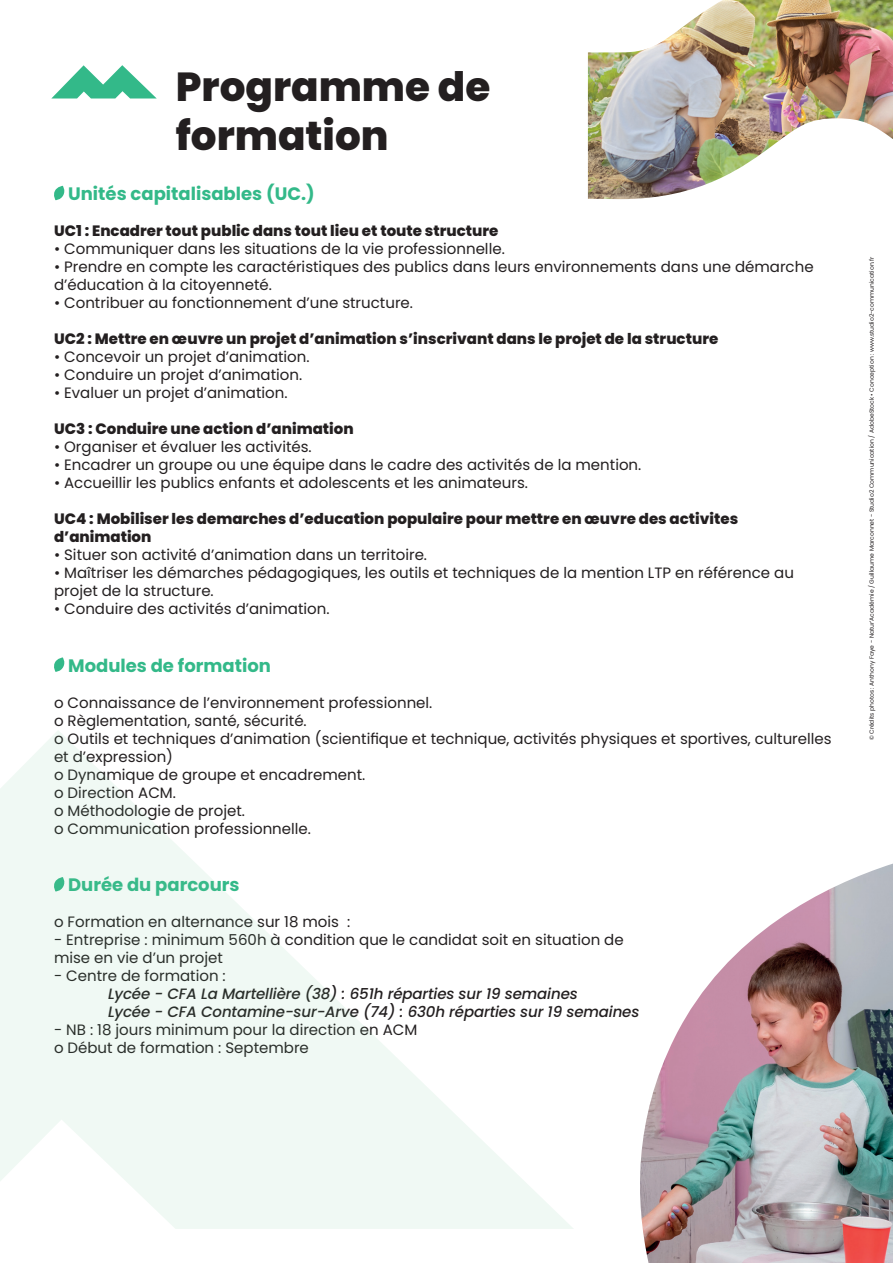
<style>
.page{position:relative;width:893px;height:1263px;background:#fff}
.page>*{position:absolute;margin:0;border:0;box-sizing:border-box;transform-origin:0 0}
.t1{font:800 40.5px/48.6px "Poppins";color:#231f20}
.t2{font:700 18px "Poppins";color:#33b989}
.t3{font:15px/18px "Poppins";color:#231f20}
.t4{font:800 15px/18px "Poppins";color:#231f20}
.t5{font:italic 500 15px/18px "Poppins";letter-spacing:-.01em;color:#231f20}
.t6{font:6px "Poppins";color:#231f20}
</style>
<div class="page">
<svg style="left:52px;top:65px;width:104px;height:33px"></svg>
<svg style="left:54px;top:186px;width:11px;height:14px"></svg>
<svg style="left:54px;top:657px;width:11px;height:15px"></svg>
<img style="left:588px;top:0;width:305px;height:199px">
<svg style="left:0;top:731px;width:573px;height:498px;fill:#f0f9f4"></svg>
<img style="left:640px;top:863px;width:253px;height:400px">
<h1 class="t1" style="left:176px;top:63px;width:316px">Programme de formation</h1>
<p class="t2" style="left:68px;top:183px;width:248px">Unités capitalisables (UC.)</p>
<p class="t4" style="left:54px;top:222px;width:446px">UC1 : Encadrer tout public dans tout lieu et toute structure</p>
<p class="t3" style="left:54px;top:240px;width:452px">• Communiquer dans les situations de la vie professionnelle.</p>
<p class="t3" style="left:54px;top:258px;width:761px">• Prendre en compte les caractéristiques des publics dans leurs environnements dans une démarche d’éducation à la citoyenneté.</p>
<p class="t3" style="left:54px;top:294px;width:361px">• Contribuer au fonctionnement d’une structure.</p>
<p class="t4" style="left:54px;top:330px;width:666px">UC2 : Mettre en œuvre un projet d’animation s’inscrivant dans le projet de la structure</p>
<p class="t3" style="left:54px;top:348px;width:257px">• Concevoir un projet d’animation.</p>
<p class="t3" style="left:54px;top:366px;width:250px">• Conduire un projet d’animation.</p>
<p class="t3" style="left:54px;top:384px;width:235px">• Evaluer un projet d’animation.</p>
<p class="t4" style="left:54px;top:420px;width:301px">UC3 : Conduire une action d’animation</p>
<p class="t3" style="left:54px;top:438px;width:259px">• Organiser et évaluer les activités.</p>
<p class="t3" style="left:54px;top:456px;width:589px">• Encadrer un groupe ou une équipe dans le cadre des activités de la mention.</p>
<p class="t3" style="left:54px;top:474px;width:475px">• Accueillir les publics enfants et adolescents et les animateurs.</p>
<p class="t4" style="left:54px;top:510px;width:686px">UC4 : Mobiliser les demarches d’education populaire pour mettre en œuvre des activites d’animation</p>
<p class="t3" style="left:54px;top:546px;width:375px">• Situer son activité d’animation dans un territoire.</p>
<p class="t3" style="left:54px;top:564px;width:741px">• Maîtriser les démarches pédagogiques, les outils et techniques de la mention LTP en référence au projet de la structure.</p>
<p class="t3" style="left:54px;top:600px;width:277px">• Conduire des activités d’animation.</p>
<p class="t2" style="left:68px;top:655px;width:204px">Modules de formation</p>
<p class="t3" style="left:54px;top:694px;width:779px">o Connaissance de l’environnement professionnel.<br>o Règlementation, santé, sécurité.<br>o Outils et techniques d’animation (scientifique et technique, activités physiques et sportives, culturelles et d’expression)<br>o Dynamique de groupe et encadrement.<br>o Direction ACM.<br>o Méthodologie de projet.<br>o Communication professionnelle.</p>
<p class="t2" style="left:68px;top:875px;width:173px">Durée du parcours</p>
<p class="t3" style="left:54px;top:913px;width:298px">o Formation en alternance sur 18 mois :</p>
<p class="t3" style="left:54px;top:931px;width:571px">- Entreprise : minimum 560h à condition que le candidat soit en situation de mise en vie d’un projet</p>
<p class="t3" style="left:54px;top:967px;width:173px">- Centre de formation :</p>
<p class="t5" style="left:108px;top:985px;width:533px">Lycée - CFA La Martellière (38) : 651h réparties sur 19 semaines<br>Lycée - CFA Contamine-sur-Arve (74) : 630h réparties sur 19 semaines</p>
<p class="t3" style="left:54px;top:1021px;width:365px">- NB : 18 jours minimum pour la direction en ACM o Début de formation : Septembre</p>
<p class="t6" style="left:868px;top:740px;width:485px;rotate:-90deg">© Crédits photos : Anthony Faye - Natur’Académie / Guillaume Marconnet - Studio2 Communication / AdobeStock • Conception : www.studio2-communication.fr</p>
</div>
